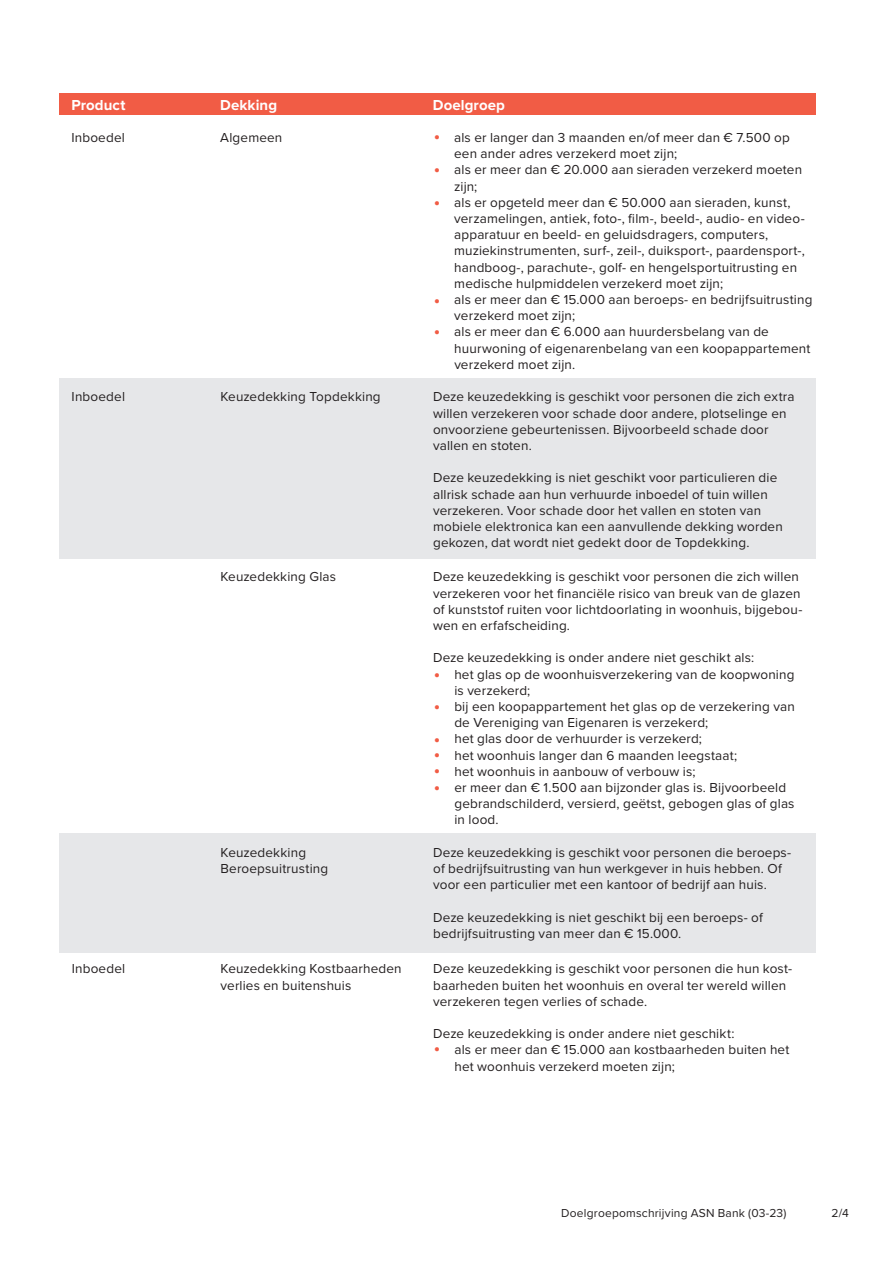
<style>
.page{position:relative;width:893px;height:1263px;background:#fff}
.page>*{position:absolute;margin:0;border:0;box-sizing:border-box;transform-origin:0 0}
.t1{font:700 25.5px/33px "Proxima Nova";color:#f15c45;text-align:justify}
.t2{font:700 15px "Proxima Nova";letter-spacing:.005em;color:#fff}
.t3{font:13.5px/16.2px "Proxima Nova";letter-spacing:.01em;color:#231f20}
.t4{font:12px "Proxima Nova";letter-spacing:.015em;color:#231f20}
</style>
<div class="page">
<div style="left:60px;top:378px;width:756px;height:181px;background:#e6e7e9"></div>
<div style="left:60px;top:833px;width:756px;height:119px;background:#e6e7e9"></div>
<div style="left:60px;top:94px;width:756px;height:21px;background:#f15c45"></div>
<p class="t2" style="left:71px;top:93px;width:56px">Product</p>
<p class="t2" style="left:220px;top:93px;width:58px">Dekking</p>
<p class="t2" style="left:433px;top:93px;width:73px">Doelgroep</p>
<p class="t3" style="left:71px;top:129px;width:55px">Inboedel</p>
<p class="t3" style="left:220px;top:129px;width:64px">Algemeen</p>
<p class="t3" style="left:454px;top:129px;width:360px">als er langer dan 3 maanden en/of meer dan € 7.500 op een ander adres verzekerd moet zijn;<br>als er meer dan € 20.000 aan sieraden verzekerd moeten zijn;<br>als er opgeteld meer dan € 50.000 aan sieraden, kunst, verzamelingen, antiek, foto-, film-, beeld-, audio- en video&shy;apparatuur en beeld- en geluidsdragers, computers, muziekinstrumenten, surf-, zeil-, duiksport-, paardensport-, handboog-, parachute-, golf- en hengelsportuitrusting en medische hulpmiddelen verzekerd moet zijn;<br>als er meer dan € 15.000 aan beroeps- en bedrijfsuitrusting verzekerd moet zijn;<br>als er meer dan € 6.000 aan huurdersbelang van de huurwoning of eigenarenbelang van een koopappartement verzekerd moet zijn.</p>
<p class="t3" style="left:72px;top:388px;width:55px">Inboedel</p>
<p class="t3" style="left:220px;top:388px;width:162px">Keuzedekking Topdekking</p>
<p class="t3" style="left:433px;top:388px;width:363px">Deze keuzedekking is geschikt voor personen die zich extra willen verzekeren voor schade door andere, plotselinge en onvoorziene gebeurtenissen. Bijvoorbeeld schade door vallen en stoten.</p>
<p class="t3" style="left:433px;top:469px;width:351px">Deze keuzedekking is niet geschikt voor particulieren die allrisk schade aan hun verhuurde inboedel of tuin willen verzekeren. Voor schade door het vallen en stoten van mobiele elektronica kan een aanvullende dekking worden gekozen, dat wordt niet gedekt door de Topdekking.</p>
<p class="t3" style="left:220px;top:568px;width:117px">Keuzedekking Glas</p>
<p class="t3" style="left:433px;top:568px;width:371px">Deze keuzedekking is geschikt voor personen die zich willen verzekeren voor het financiële risico van breuk van de glazen of kunststof ruiten voor lichtdoorlating in woonhuis, bijgebou&shy;wen en erfafscheiding.</p>
<p class="t3" style="left:454px;top:649px;width:342px;text-indent:-21px">Deze keuzedekking is onder andere niet geschikt als:<br>het glas op de woonhuisverzekering van de koopwoning is verzekerd;<br>bij een koopappartement het glas op de verzekering van de Vereniging van Eigenaren is verzekerd;<br>het glas door de verhuurder is verzekerd;<br>het woonhuis langer dan 6 maanden leegstaat;<br>het woonhuis in aanbouw of verbouw is;<br>er meer dan € 1.500 aan bijzonder glas is. Bijvoorbeeld gebrandschilderd, versierd, geëtst, gebogen glas of glas in lood.</p>
<p class="t3" style="left:221px;top:843px;width:87px">Keuzedekking</p>
<p class="t3" style="left:433px;top:843px;width:360px">Deze keuzedekking is geschikt voor personen die beroeps-</p>
<p class="t3" style="left:221px;top:860px;width:109px">Beroepsuitrusting</p>
<p class="t3" style="left:433px;top:860px;width:350px">of bedrijfsuitrusting van hun werkgever in huis hebben. Of voor een particulier met een kantoor of bedrijf aan huis.</p>
<p class="t3" style="left:433px;top:908px;width:331px">Deze keuzedekking is niet geschikt bij een beroeps- of bedrijfsuitrusting van meer dan € 15.000.</p>
<p class="t3" style="left:72px;top:960px;width:55px">Inboedel</p>
<p class="t3" style="left:221px;top:960px;width:183px">Keuzedekking Kostbaarheden</p>
<p class="t3" style="left:433px;top:960px;width:360px">Deze keuzedekking is geschikt voor personen die hun kost-</p>
<p class="t3" style="left:221px;top:976px;width:132px">verlies en buitenshuis</p>
<p class="t3" style="left:433px;top:976px;width:355px">baarheden buiten het woonhuis en overal ter wereld willen verzekeren tegen verlies of schade.</p>
<p class="t3" style="left:454px;top:1025px;width:336px;text-indent:-21px">Deze keuzedekking is onder andere niet geschikt:<br>als er meer dan € 15.000 aan kostbaarheden buiten het het woonhuis verzekerd moeten zijn;</p>
<h1 class="t1" style="left:434px;top:114px;width:8px">. . .</h1>
<h1 class="t1" style="left:434px;top:278px;width:8px;line-height:31.5px">. .</h1>
<h1 class="t1" style="left:434px;top:652px;width:8px;line-height:32.2px">. . .</h1>
<h1 class="t1" style="left:434px;top:731px;width:8px">.</h1>
<h1 class="t1" style="left:434px;top:748px;width:8px">.</h1>
<h1 class="t1" style="left:434px;top:764px;width:8px">.</h1>
<h1 class="t1" style="left:434px;top:1026px;width:8px">.</h1>
<p class="t4" style="left:561px;top:1204px;width:227px">Doelgroepomschrijving ASN Bank (03-23)</p>
<p class="t4" style="left:831px;top:1204px;width:19px">2/4</p>
</div>
